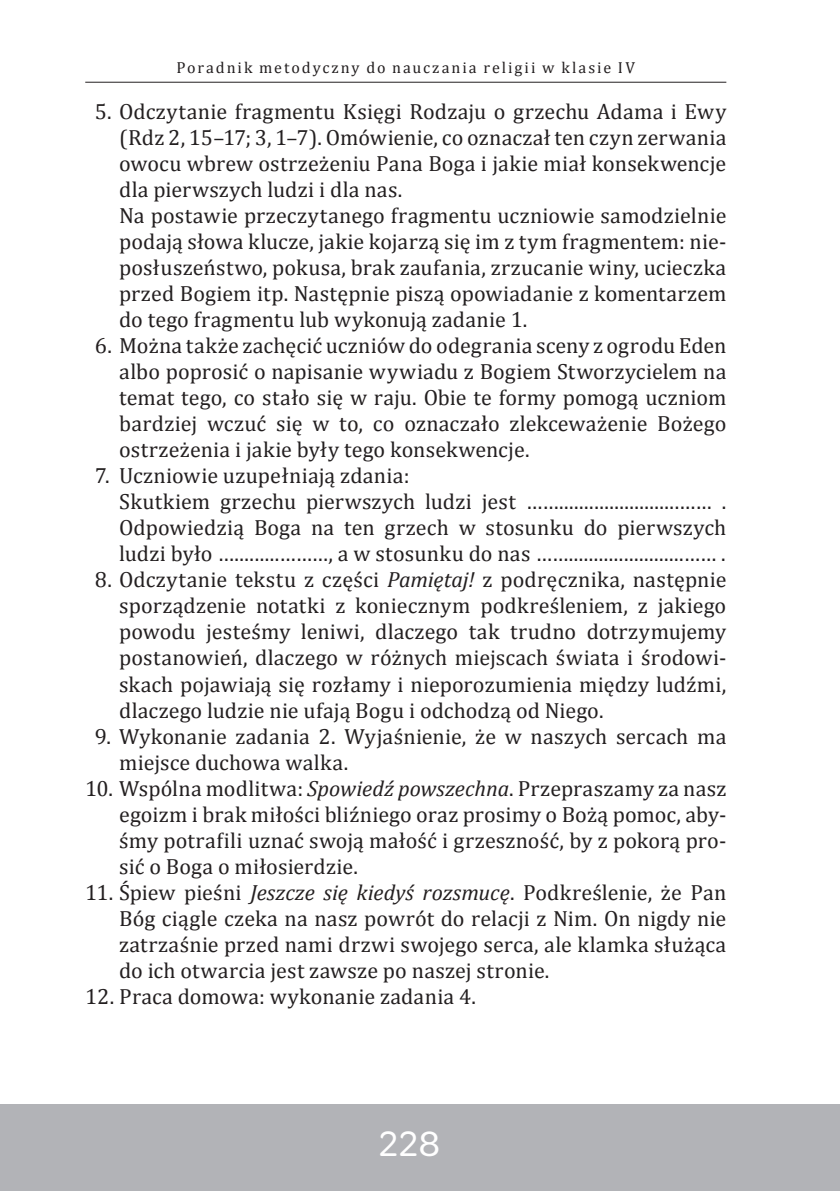
<style>
.page{position:relative;width:840px;height:1191px;background:#fff}
.page>*{position:absolute;margin:0;border:0;box-sizing:border-box;transform-origin:0 0}
.t1{font:300 36px "Merge";color:#fff}
.t2{font:22px/26px "Cambria";letter-spacing:.005em;color:#231f20;text-align:justify}
.t3{font:16px "Cambria";letter-spacing:.12em;color:#231f20}
.s1{font-style:italic}
</style>
<div class="page">
<div style="left:0;top:1104px;width:839px;height:87px;background:#b2b3b7"></div>
<hr style="left:85px;top:82px;width:641px;height:1px;background:#231f20">
<p class="t3" style="left:176px;top:58px;width:459px">Poradnik metodyczny do nauczania religii w klasie IV</p>
<p class="t2" style="left:119px;top:99px;width:608px;text-align:left;text-indent:-24px">5. Odczytanie fragmentu Księgi Rodzaju o grzechu Adama i Ewy (Rdz 2, 15–17; 3, 1–7). Omówienie, co oznaczał ten czyn zerwania owocu wbrew ostrzeżeniu Pana Boga i jakie miał konsekwencje dla pierwszych ludzi i dla nas.<br>Na postawie przeczytanego fragmentu uczniowie samodzielnie podają słowa klucze, jakie kojarzą się im z tym fragmentem: nie&shy;posłuszeństwo, pokusa, brak zaufania, zrzucanie winy, ucieczka przed Bogiem itp. Następnie piszą opowiadanie z komentarzem do tego fragmentu lub wykonują zadanie 1.</p>
<p class="t2" style="left:119px;top:333px;width:608px;text-indent:-24px">6. Można także zachęcić uczniów do odegrania sceny z ogrodu Eden albo poprosić o napisanie wywiadu z Bogiem Stworzycielem na temat tego, co stało się w raju. Obie te formy pomogą uczniom bardziej wczuć się w to, co oznaczało zlekceważenie Bożego ostrzeżenia i jakie były tego konsekwencje.</p>
<p class="t2" style="left:119px;top:463px;width:608px;text-align:left;text-indent:-24px">7. Uczniowie uzupełniają zdania:<br>Skutkiem grzechu pierwszych ludzi jest ……........................…… .<br>Odpowiedzią Boga na ten grzech w stosunku do pierwszych ludzi było ….........………, a w stosunku do nas …….......................…… .</p>
<p class="t2" style="left:119px;top:567px;width:608px;text-indent:-24px">8. Odczytanie tekstu z części <span class="s1">Pamiętaj!</span> z podręcznika, następnie sporządzenie notatki z koniecznym podkreśleniem, z jakiego powodu jesteśmy leniwi, dlaczego tak trudno dotrzymujemy postanowień, dlaczego w różnych miejscach świata i środowi&shy;skach pojawiają się rozłamy i nieporozumienia między ludźmi, dlaczego ludzie nie ufają Bogu i odchodzą od Niego.</p>
<p class="t2" style="left:119px;top:723px;width:608px;text-indent:-24px">9. Wykonanie zadania 2. Wyjaśnienie, że w naszych sercach ma miejsce duchowa walka.</p>
<p class="t2" style="left:119px;top:775px;width:608px;text-indent:-34px">10. Wspólna modlitwa: <span class="s1">Spowiedź powszechna</span>. Przepraszamy za nasz egoizm i brak miłości bliźniego oraz prosimy o Bożą pomoc, aby&shy;śmy potrafili uznać swoją małość i grzeszność, by z pokorą pro&shy;sić o Boga o miłosierdzie.</p>
<p class="t2" style="left:119px;top:879px;width:608px;text-indent:-34px">11. Śpiew pieśni <span class="s1">Jeszcze się kiedyś rozsmucę</span>. Podkreślenie, że Pan Bóg ciągle czeka na nasz powrót do relacji z Nim. On nigdy nie zatrzaśnie przed nami drzwi swojego serca, ale klamka służąca do ich otwarcia jest zawsze po naszej stronie.</p>
<p class="t2" style="left:85px;top:983px;width:392px">12. Praca domowa: wykonanie zadania 4.</p>
<p class="t1" style="left:378px;top:1122px;width:63px">228</p>
</div>
